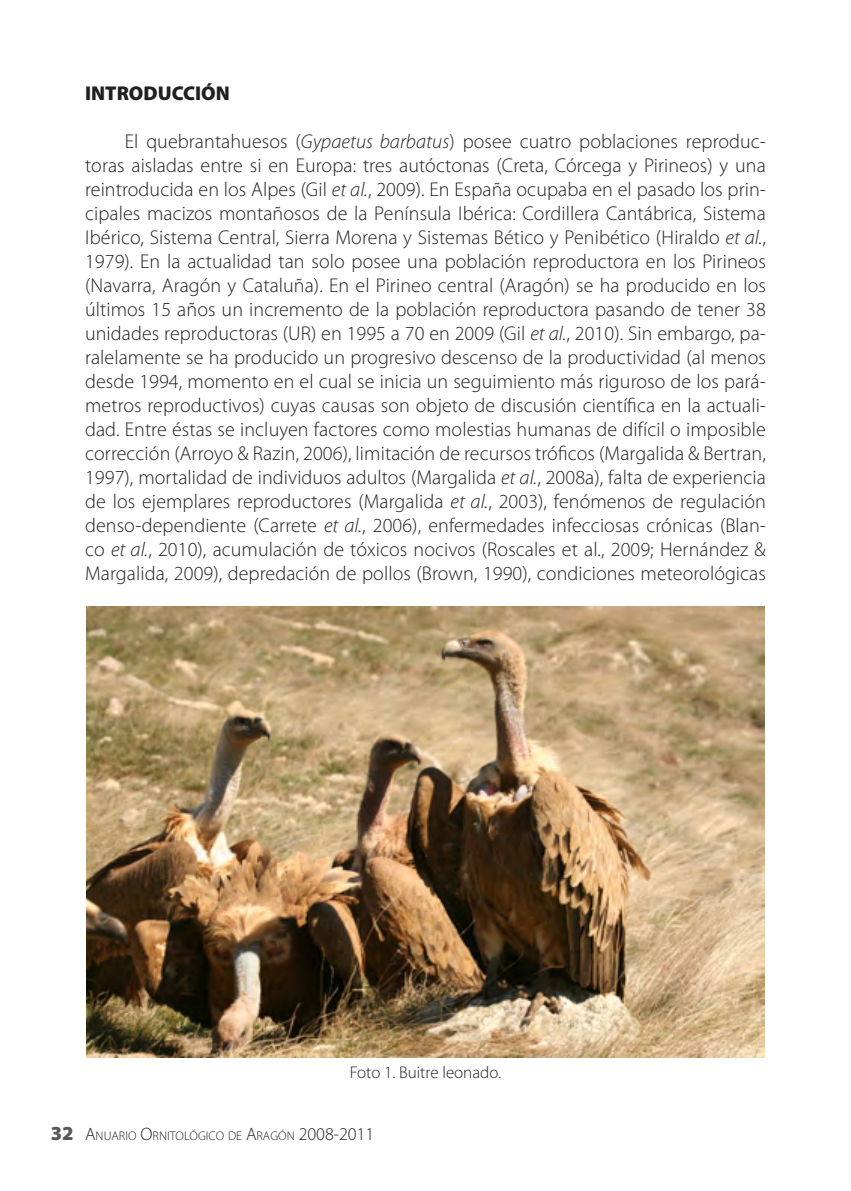
<style>
.page{position:relative;width:851px;height:1191px;background:#fff}
.page>*{position:absolute;margin:0;border:0;box-sizing:border-box;transform-origin:0 0}
.t1{font:300 20px/24px "Myriad Pro";letter-spacing:.005em;color:#231f20;text-align:justify}
.t2{font:900 20px "Myriad Pro";color:#231f20}
.t3{font:300 17px "Myriad Pro";color:#231f20}
.t4{font:300 12.6px "Myriad Pro";color:#231f20}
.s1{font-style:italic}
.s2{font-weight:900;font-size:20px;color:#57585a}
.s3{font-size:18px}
</style>
<div class="page">
<img style="left:87px;top:606px;width:677px;height:451px">
<p class="t2" style="left:85px;top:80px;width:146px">INTRODUCCIÓN</p>
<p class="t1" style="left:85px;top:129px;width:682px;text-indent:40px">El quebrantahuesos (<span class="s1">Gypaetus barbatus</span>) posee cuatro poblaciones reproduc&shy;toras aisladas entre si en Europa: tres autóctonas (Creta, Córcega y Pirineos) y una reintroducida en los Alpes (Gil <span class="s1">et al.</span>, 2009). En España ocupaba en el pasado los prin&shy;cipales macizos montañosos de la Península Ibérica: Cordillera Cantábrica, Sistema Ibérico, Sistema Central, Sierra Morena y Sistemas Bético y Penibético (Hiraldo <span class="s1">et al.</span>, 1979). En la actualidad tan solo posee una población reproductora en los Pirineos (Navarra, Aragón y Cataluña). En el Pirineo central (Aragón) se ha producido en los últimos 15 años un incremento de la población reproductora pasando de tener 38 unidades reproductoras (UR) en 1995 a 70 en 2009 (Gil <span class="s1">et al.</span>, 2010). Sin embargo, pa&shy;ralelamente se ha producido un progresivo descenso de la productividad (al menos desde 1994, momento en el cual se inicia un seguimiento más riguroso de los pará&shy;metros reproductivos) cuyas causas son objeto de discusión científica en la actuali&shy;dad. Entre éstas se incluyen factores como molestias humanas de difícil o imposible corrección (Arroyo &amp; Razin, 2006), limitación de recursos tróficos (Margalida &amp; Bertran, 1997), mortalidad de individuos adultos (Margalida <span class="s1">et al.</span>, 2008a), falta de experiencia de los ejemplares reproductores (Margalida <span class="s1">et al.</span>, 2003), fenómenos de regulación denso-dependiente (Carrete <span class="s1">et al.</span>, 2006), enfermedades infecciosas crónicas (Blan&shy;co <span class="s1">et al.</span>, 2010), acumulación de tóxicos nocivos (Roscales et al., 2009; Hernández &amp; Margalida, 2009), depredación de pollos (Brown, 1990), condiciones meteorológicas</p>
<p class="t3" style="left:350px;top:1061px;width:153px">Foto 1. Buitre leonado.</p>
<p class="t4" style="left:51px;top:1128px;width:325px"><span class="s2">32</span> <span class="s3">A</span>NUARIO <span class="s3">O</span>RNITOLÓGICO DE <span class="s3">A</span>RAGÓN <span class="s3">2008-2011</span></p>
</div>
